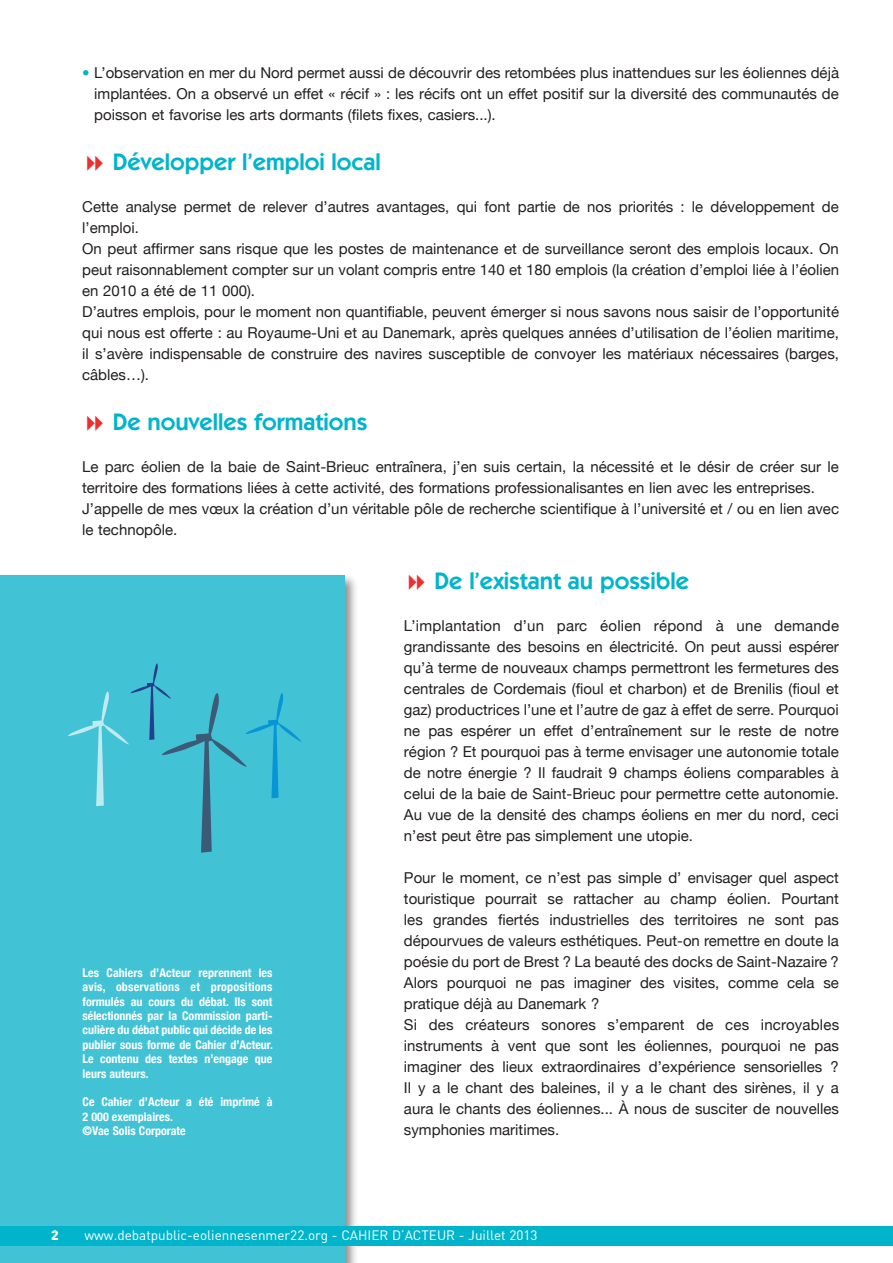
<style>
.page{position:relative;width:893px;height:1263px;background:#fff}
.page>*{position:absolute;margin:0;border:0;box-sizing:border-box;transform-origin:0 0}
.t1{font:600 24px "Itc Kabel";color:#00b5cb}
.t2{font:15px/21px "Helvetica Neue";color:#231f20}
.t3{font:13.5px "DIN";color:#fff}
.t4{font:900 13.5px "DIN";color:#fff}
.t5{font:700 condensed 12px/14.4px "Helvetica Neue";color:#fff;text-align:justify}
.s1{color:#00b5cb}
</style>
<div class="page">
<div style="left:0;top:573px;width:359px;height:690px;background:#231f20;opacity:.5"></div>
<div style="left:0;top:576px;width:344px;height:687px;background:#41c2d5"></div>
<div style="left:0;top:1226px;width:893px;height:20px;background:#00b5cb"></div>
<svg style="left:68px;top:663px;width:234px;height:190px"></svg>
<p class="t2" style="left:94px;top:62px;width:746px;text-align:justify;text-indent:-12px"><span class="s1">•</span> L’observation en mer du Nord permet aussi de découvrir des retombées plus inattendues sur les éoliennes déjà implantées. On a observé un effet « récif » : les récifs ont un effet positif sur la diversité des communautés de poisson et favorise les arts dormants (filets fixes, casiers...).</p>
<h1 class="t1" style="left:113px;top:148px;width:269px">Développer l’emploi local</h1>
<p class="t2" style="left:82px;top:196px;width:758px">Cette analyse permet de relever d’autres avantages, qui font partie de nos priorités : le développement de l’emploi.<br>On peut affirmer sans risque que les postes de maintenance et de surveillance seront des emplois locaux. On peut raisonnablement compter sur un volant compris entre 140 et 180 emplois (la création d’emploi liée à l’éolien en 2010 a été de 11 000).<br>D’autres emplois, pour le moment non quantifiable, peuvent émerger si nous savons nous saisir de l’opportunité qui nous est offerte : au Royaume-Uni et au Danemark, après quelques années d’utilisation de l’éolien maritime, il s’avère indispensable de construire des navires susceptible de convoyer les matériaux nécessaires (barges, câbles…).</p>
<h1 class="t1" style="left:113px;top:407px;width:256px">De nouvelles formations</h1>
<p class="t2" style="left:82px;top:456px;width:758px">Le parc éolien de la baie de Saint-Brieuc entraînera, j’en suis certain, la nécessité et le désir de créer sur le territoire des formations liées à cette activité, des formations professionalisantes en lien avec les entreprises.<br>J’appelle de mes vœux la création d’un véritable pôle de recherche scientifique à l’université et / ou en lien avec le technopôle.</p>
<h1 class="t1" style="left:435px;top:567px;width:256px">De l’existant au possible</h1>
<p class="t2" style="left:404px;top:615px;width:437px;text-align:justify">L’implantation d’un parc éolien répond à une demande grandissante des besoins en électricité. On peut aussi espérer qu’à terme de nouveaux champs permettront les fermetures des centrales de Cordemais (fioul et charbon) et de Brenilis (fioul et gaz) productrices l’une et l’autre de gaz à effet de serre. Pourquoi ne pas espérer un effet d’entraînement sur le reste de notre région ? Et pourquoi pas à terme envisager une autonomie totale de notre énergie ? Il faudrait 9 champs éoliens comparables à celui de la baie de Saint-Brieuc pour permettre cette autonomie.<br>Au vue de la densité des champs éoliens en mer du nord, ceci n’est peut être pas simplement une utopie.</p>
<p class="t2" style="left:404px;top:867px;width:437px">Pour le moment, ce n’est pas simple d’ envisager quel aspect touristique pourrait se rattacher au champ éolien. Pourtant les grandes fiertés industrielles des territoires ne sont pas dépourvues de valeurs esthétiques. Peut-on remettre en doute la poésie du port de Brest ? La beauté des docks de Saint-Nazaire ?<br>Alors pourquoi ne pas imaginer des visites, comme cela se pratique déjà au Danemark ?<br>Si des créateurs sonores s’emparent de ces incroyables instruments à vent que sont les éoliennes, pourquoi ne pas imaginer des lieux extraordinaires d’expérience sensorielles ?<br>Il y a le chant des baleines, il y a le chant des sirènes, il y a aura le chants des éoliennes... À nous de susciter de nouvelles symphonies maritimes.</p>
<p class="t5" style="left:83px;top:965px;width:192px">Les Cahiers d’Acteur reprennent les avis, observations et propositions formulés au cours du débat. Ils sont sélectionnés par la Commission parti&shy;culière du débat public qui décide de les publier sous forme de Cahier d’Acteur.<br>Le contenu des textes n’engage que leurs auteurs.</p>
<p class="t5" style="left:83px;top:1095px;width:191px;text-align:left">Ce Cahier d’Acteur a été imprimé à<br>2 000 exemplaires.<br>©Vae Solis Corporate</p>
<p class="t4" style="left:51px;top:1226px;width:9px">2</p>
<p class="t3" style="left:84px;top:1227px;width:455px">www.debatpublic-eoliennesenmer22.org - CAHIER D’ACTEUR - Juillet 2013</p>
</div>
